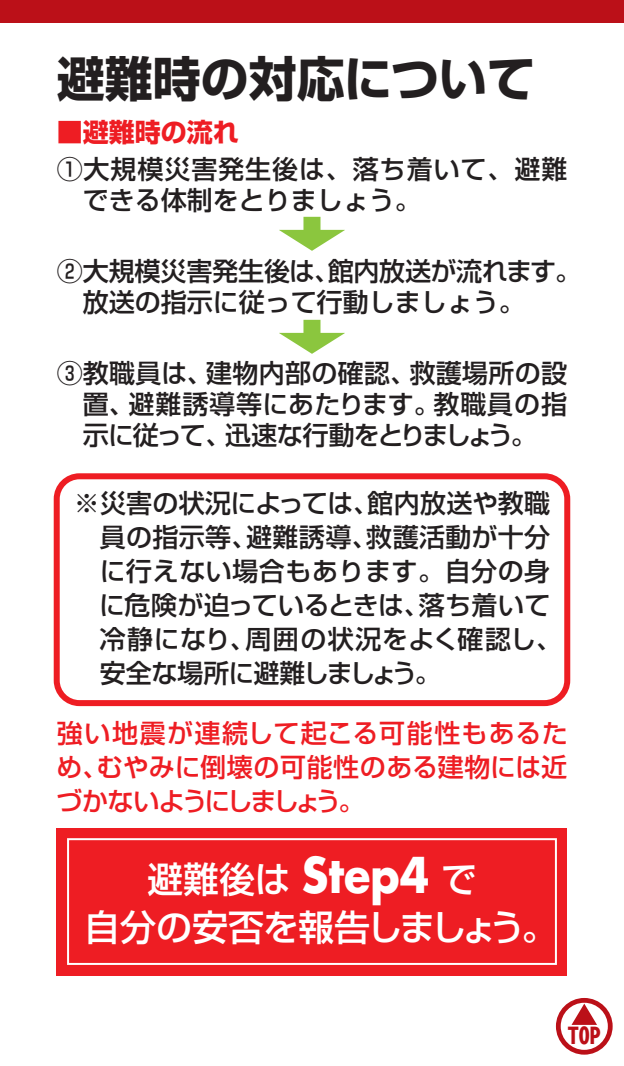
<style>
.page{position:relative;width:624px;height:1066px;background:#fff}
.page>*{position:absolute;margin:0;border:0;box-sizing:border-box;transform-origin:0 0}
.t1{font:700 48px "Shin Go Pro";color:#231f20}
.t2{font:500 36px/48px "Shin Go Pro";letter-spacing:-.01em;color:#fff;text-align:center}
.t3{font:500 26px/34px "Shin Go Pro";color:#231f20}
.t4{font:500 26px/34px "Shin Go Pro";letter-spacing:-.005em;color:#ee1d23;text-align:justify}
.t5{font:500 26px/31.2px "Shin Go Pro";letter-spacing:.035em;color:#231f20}
.t6{font:700 26px "Shin Go Pro";color:#ee1d23}
.t7{font:700 22px "Gothic MB101 Pro";color:#bb1018}
.s1{font-family:"Futura";font-weight:700;font-size:48px}
</style>
<div class="page">
<div style="left:303px;top:217px;width:17px;height:18px;background:#8bc63e"></div>
<svg style="left:279px;top:230px;width:66px;height:21px"></svg>
<div style="left:303px;top:320px;width:17px;height:18px;background:#8bc63e"></div>
<svg style="left:279px;top:333px;width:66px;height:21px"></svg>
<div style="left:54px;top:473px;width:516px;height:233px;border:6px solid #ee1d23;border-radius:23px"></div>
<div style="left:57px;top:828px;width:510px;height:147px;background:#ee1d23"></div>
<div style="left:67px;top:838px;width:490px;height:127px;border:2px solid #fff"></div>
<div style="left:0;top:0;width:624px;height:23px;background:#bb1018"></div>
<svg style="left:556px;top:998px;width:56px;height:56px"></svg>
<h1 class="t1" style="left:57px;top:41px;width:480px">避難時の対応について</h1>
<p class="t6" style="left:57px;top:112px;width:183px">■避難時の流れ</p>
<p class="t5" style="left:83px;top:150px;width:486px;text-indent:-26px">①大規模災害発生後は、落ち着いて、避難できる体制をとりましょう。</p>
<p class="t3" style="left:83px;top:252px;width:500px;line-height:31.2px;text-indent:-26px">②大規模災害発生後は、館内放送が流れます。放送の指示に従って行動しましょう。</p>
<p class="t3" style="left:83px;top:354px;width:486px;line-height:31.2px;text-align:justify;text-indent:-26px">③教職員は、建物内部の確認、救護場所の設置、避難誘導等にあたります。教職員の指示に従って、迅速な行動をとりましょう。</p>
<p class="t3" style="left:99px;top:483px;width:464px;text-indent:-25px">※災害の状況によっては、館内放送や教職員の指示等、避難誘導、救護活動が十分に行えない場合もあります。自分の身に危険が迫っているときは、落ち着いて冷静になり、周囲の状況をよく確認し、安全な場所に避難しましょう。</p>
<p class="t4" style="left:56px;top:713px;width:513px">強い地震が連続して起こる可能性もあるため、むやみに倒壊の可能性のある建物には近づかないようにしましょう。</p>
<h2 class="t2" style="left:84px;top:851px;width:475px">避難後は <span class="s1">Step4</span> で<br>自分の安否を報告しましょう。</h2>
<p class="t7" style="left:567px;top:1018px;width:34px">TOP</p>
</div>
